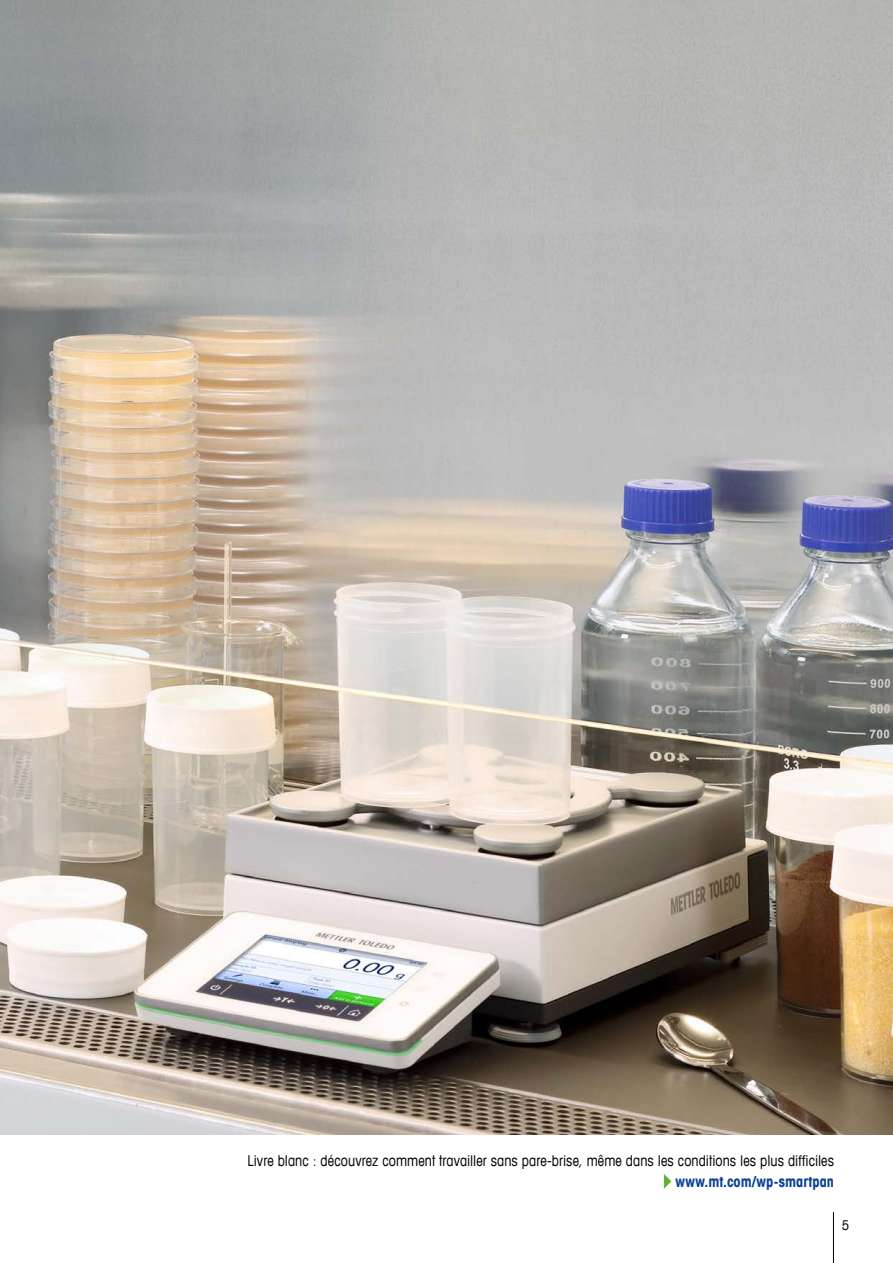
<style>
.page{position:relative;width:893px;height:1263px;background:#fff}
.page>*{position:absolute;margin:0;border:0;box-sizing:border-box;transform-origin:0 0}
.t1{font:condensed 15px "Avant Garde Com";letter-spacing:.005em;color:#000;scale:.95 1}
.t2{font:700 condensed 15px "Avant Garde Com";letter-spacing:.005em;color:#0b4195;scale:.95 1}
.t3{font:condensed 13.5px "Avant Garde Com";color:#000}
</style>
<div class="page">
<hr style="left:833px;top:1212px;width:1px;height:51px;background:#000">
<svg style="left:664px;top:1174px;width:7px;height:15px"></svg>
<img style="left:1px;top:0;width:892px;height:1134px">
<p class="t1" style="left:248px;top:1151px;width:619px">Livre blanc : découvrez comment travailler sans pare-brise, même dans les conditions les plus difficiles</p>
<p class="t2" style="left:675px;top:1172px;width:169px">www.mt.com/wp-smartpan</p>
<p class="t3" style="left:842px;top:1217px;width:9px">5</p>
</div>
